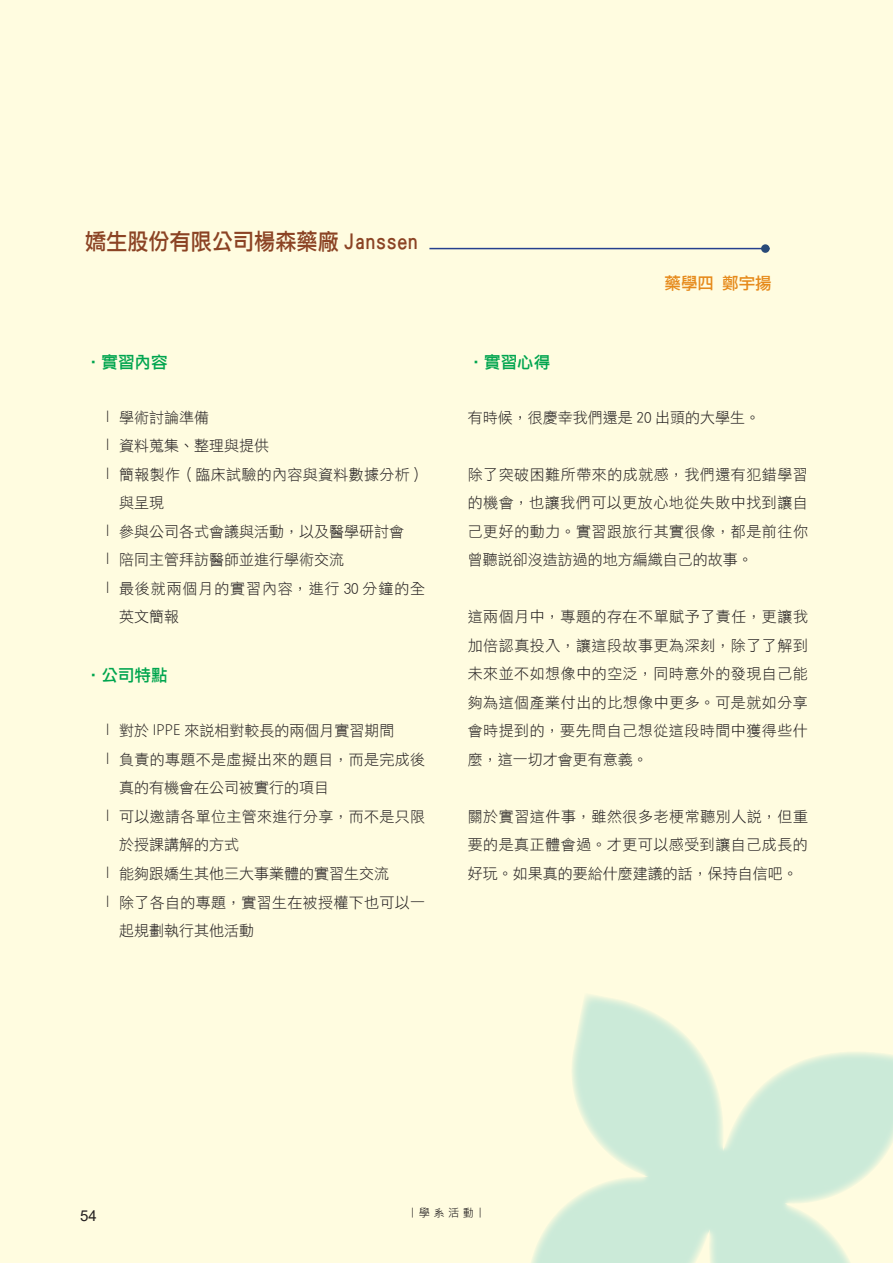
<style>
.page{position:relative;width:893px;height:1263px;background:#fffce0}
.page>*{position:absolute;margin:0;border:0;box-sizing:border-box;transform-origin:0 0}
.t1{font:22.5px "DF Li Hei W5 WIN BF";color:#8b4324;scale:.94 1}
.t2{font:16.5px "DF Li Hei W5 WIN BF";color:#00a54f}
.t3{font:16.5px "DF Li Hei W5 WIN BF";color:#e68a1b}
.t4{font:15px/28.5px "DF Li Hei W3 WIN BF";color:#231f20;text-align:justify}
.t5{font:15px "DF Li Hei W3 WIN BF";letter-spacing:.025em;color:#231f20}
.t6{font:15px "DF Li Hei W3 WIN BF";letter-spacing:.06em;color:#231f20}
.t7{font:15px "Arial";color:#231f20}
.t8{font:11.25px "Microsoft Jheng Hei";letter-spacing:.3em;color:#231f20}
.s1{font-family:"Microsoft Jheng Hei UI Light";font-size:14.25px}
</style>
<div class="page">
<svg style="left:531px;top:995px;width:362px;height:268px;fill:#cbead8"></svg>
<hr style="left:429px;top:248px;width:341px;height:1px;background:#253f8e">
<div style="left:761px;top:244px;width:9px;height:9px;background:#294a78;border-radius:50%"></div>
<h1 class="t1" style="left:85px;top:230px;width:356px">嬌生股份有限公司楊森藥廠 Janssen</h1>
<p class="t2" style="left:85px;top:354px;width:84px">•實習內容</p>
<p class="t4" style="left:106px;top:403px;width:104px"><span class="s1">l</span> 學術討論準備</p>
<p class="t4" style="left:106px;top:432px;width:164px"><span class="s1">l</span> 資料蒐集、整理與提供</p>
<p class="t5" style="left:106px;top:467px;width:320px"><span class="s1">l</span> 簡報製作（臨床試驗的內容與資料數據分析）</p>
<p class="t4" style="left:119px;top:489px;width:46px">與呈現</p>
<p class="t4" style="left:106px;top:517px;width:299px"><span class="s1">l</span> 參與公司各式會議與活動，以及醫學研討會</p>
<p class="t4" style="left:106px;top:546px;width:239px"><span class="s1">l</span> 陪同主管拜訪醫師並進行學術交流</p>
<p class="t6" style="left:106px;top:581px;width:320px"><span class="s1">l</span> 最後就兩個月的實習內容，進行 30 分鐘的全</p>
<p class="t4" style="left:119px;top:603px;width:61px">英文簡報</p>
<p class="t2" style="left:85px;top:666px;width:84px">•公司特點</p>
<p class="t4" style="left:106px;top:717px;width:290px"><span class="s1">l</span> 對於 <span class="s1">IPPE</span> 來說相對較長的兩個月實習期間</p>
<p class="t5" style="left:106px;top:752px;width:320px"><span class="s1">l</span> 負責的專題不是虛擬出來的題目，而是完成後</p>
<p class="t4" style="left:119px;top:774px;width:211px">真的有機會在公司被實行的項目</p>
<p class="t5" style="left:106px;top:809px;width:320px"><span class="s1">l</span> 可以邀請各單位主管來進行分享，而不是只限</p>
<p class="t4" style="left:119px;top:831px;width:121px">於授課講解的方式</p>
<p class="t4" style="left:106px;top:859px;width:284px"><span class="s1">l</span> 能夠跟嬌生其他三大事業體的實習生交流</p>
<p class="t5" style="left:106px;top:894px;width:320px"><span class="s1">l</span> 除了各自的專題，實習生在被授權下也可以一</p>
<p class="t4" style="left:119px;top:916px;width:136px">起規劃執行其他活動</p>
<p class="t2" style="left:468px;top:354px;width:84px">•實習心得</p>
<p class="t3" style="left:664px;top:275px;width:109px">藥學四 鄭宇揚</p>
<p class="t4" style="left:468px;top:403px;width:294px">有時候，很慶幸我們還是 20 出頭的大學生。</p>
<p class="t4" style="left:468px;top:460px;width:342px">除了突破困難所帶來的成就感，我們還有犯錯學習的機會，也讓我們可以更放心地從失敗中找到讓自己更好的動力。實習跟旅行其實很像，都是前往你曾聽說卻沒造訪過的地方編織自己的故事。</p>
<p class="t4" style="left:468px;top:603px;width:342px">這兩個月中，專題的存在不單賦予了責任，更讓我加倍認真投入，讓這段故事更為深刻，除了了解到未來並不如想像中的空泛，同時意外的發現自己能夠為這個產業付出的比想像中更多。可是就如分享會時提到的，要先問自己想從這段時間中獲得些什麼，這一切才會更有意義。</p>
<p class="t4" style="left:468px;top:802px;width:342px">關於實習這件事，雖然很多老梗常聽別人說，但重要的是真正體會過。才更可以感受到讓自己成長的好玩。如果真的要給什麼建議的話，保持自信吧。</p>
<p class="t7" style="left:80px;top:1205px;width:18px">54</p>
<p class="t8" style="left:410px;top:1205px;width:75px">ￜ學系活動ￜ</p>
</div>
